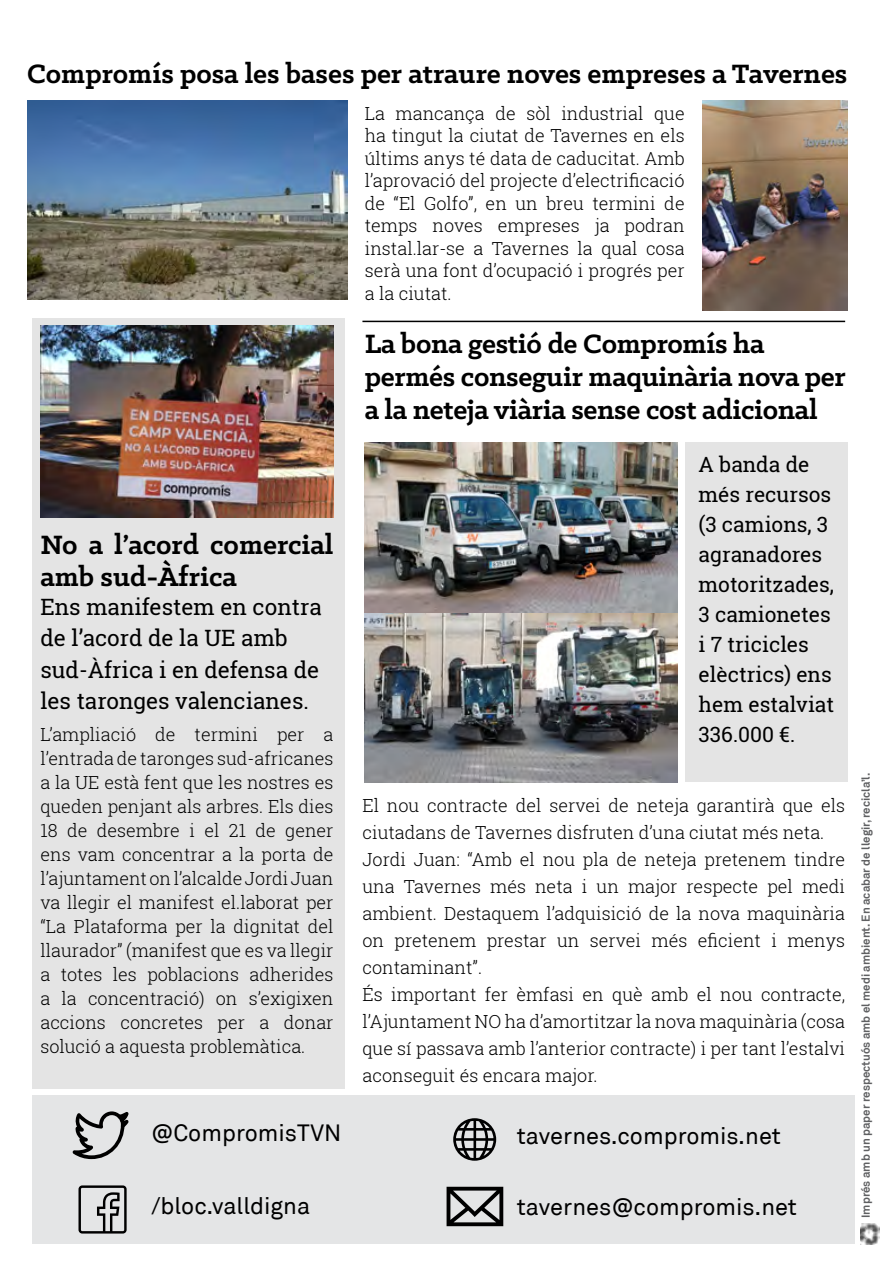
<style>
.page{position:relative;width:893px;height:1263px;background:#fff}
.page>*{position:absolute;margin:0;border:0;box-sizing:border-box;transform-origin:0 0}
.t1{font:700 30px/33px "Klinic Slab";letter-spacing:-.01em;color:#000}
.t2{font:23.55px "Akkurat";color:#000}
.t3{font:22.5px/31.5px "Roboto Slab";color:#000}
.t4{font:21px/30px "Roboto Slab";color:#000}
.t5{font:300 18px/24px "Roboto Slab";color:#000;text-align:justify}
.t6{font:700 11.55px "Akkurat";color:#5f6062}
</style>
<div class="page">
<div style="left:32px;top:1096px;width:822px;height:148px;background:#e4e5e6"></div>
<svg style="left:72px;top:1111px;width:57px;height:48px"></svg>
<svg style="left:79px;top:1185px;width:48px;height:48px"></svg>
<svg style="left:446px;top:1187px;width:57px;height:39px"></svg>
<svg style="left:453px;top:1118px;width:43px;height:43px"></svg>
<img style="left:27px;top:101px;width:320px;height:199px">
<img style="left:702px;top:101px;width:145px;height:209px">
<hr style="left:362px;top:321px;width:483px;height:1px;background:#000">
<div style="left:32px;top:318px;width:313px;height:770px;background:#e4e4e4"></div>
<div style="left:685px;top:442px;width:162px;height:340px;background:#e4e4e4"></div>
<img style="left:40px;top:326px;width:293px;height:191px">
<img style="left:365px;top:443px;width:313px;height:339px">
<img style="left:860px;top:1223px;width:19px;height:21px">
<h1 class="t1" style="left:27px;top:56px;width:822px">Compromís posa les bases per atraure noves empreses a Tavernes</h1>
<p class="t5" style="left:365px;top:102px;width:321px;line-height:22.5px">La mancança de sòl industrial que ha tingut la ciutat de Tavernes en els últims anys té data de caducitat. Amb l’aprovació del projecte d’electrificació de “El Golfo”, en un breu termini de temps noves empreses ja podran instal.lar-se a Tavernes la qual cosa serà una font d’ocupació i progrés per a la ciutat.</p>
<h1 class="t1" style="left:365px;top:326px;width:483px">La bona gestió de Compromís ha permés conseguir maquinària nova per a la neteja viària sense cost adicional</h1>
<h1 class="t1" style="left:40px;top:528px;width:295px;line-height:31.5px">No a l’acord comercial amb sud-Àfrica</h1>
<p class="t3" style="left:40px;top:590px;width:283px">Ens manifestem en contra de l’acord de la UE amb sud-Àfrica i en defensa de les taronges valencianes.</p>
<p class="t5" style="left:40px;top:722px;width:295px">L’ampliació de termini per a l’entrada de taronges sud-africanes a la UE està fent que les nostres es queden penjant als arbres. Els dies 18 de desembre i el 21 de gener ens vam concentrar a la porta de l’ajuntament on l’alcalde Jordi Juan va llegir el manifest el.laborat per “La Plataforma per la dignitat del llaurador” (manifest que es va llegir a totes les poblacions adherides a la concentració) on s’exigixen accions concretes per a donar solució a aquesta problemàtica.</p>
<h2 class="t2" style="left:151px;top:1118px;width:192px">@CompromisTVN</h2>
<p class="t4" style="left:699px;top:449px;width:137px">A banda de més recursos (3 camions, 3 agranadores motoritzades,<br>3 camionetes i 7 tricicles elèctrics) ens hem estalviat<br>336.000 €.</p>
<p class="t5" style="left:362px;top:791px;width:484px;line-height:27px;text-align:left">El nou contracte del servei de neteja garantirà que els ciutadans de Tavernes disfruten d’una ciutat més neta.<br>Jordi Juan: “Amb el nou pla de neteja pretenem tindre una Tavernes més neta i un major respecte pel medi ambient. Destaquem l’adquisició de la nova maquinària on pretenem prestar un servei més eficient i menys contaminant”.<br>És important fer èmfasi en què amb el nou contracte, l’Ajuntament NO ha d’amortitzar la nova maquinària (cosa que sí passava amb l’anterior contracte) i per tant l’estalvi aconseguit és encara major.</p>
<h2 class="t2" style="left:517px;top:1122px;width:265px">tavernes.compromis.net</h2>
<h2 class="t2" style="left:151px;top:1192px;width:160px">/bloc.valldigna</h2>
<h2 class="t2" style="left:517px;top:1193px;width:282px">tavernes@compromis.net</h2>
<p class="t6" style="left:858px;top:1218px;width:447px;rotate:-90deg">Imprés amb un paper respectuós amb el medi ambient. En acabar de llegir, recicla’l.</p>
</div>
